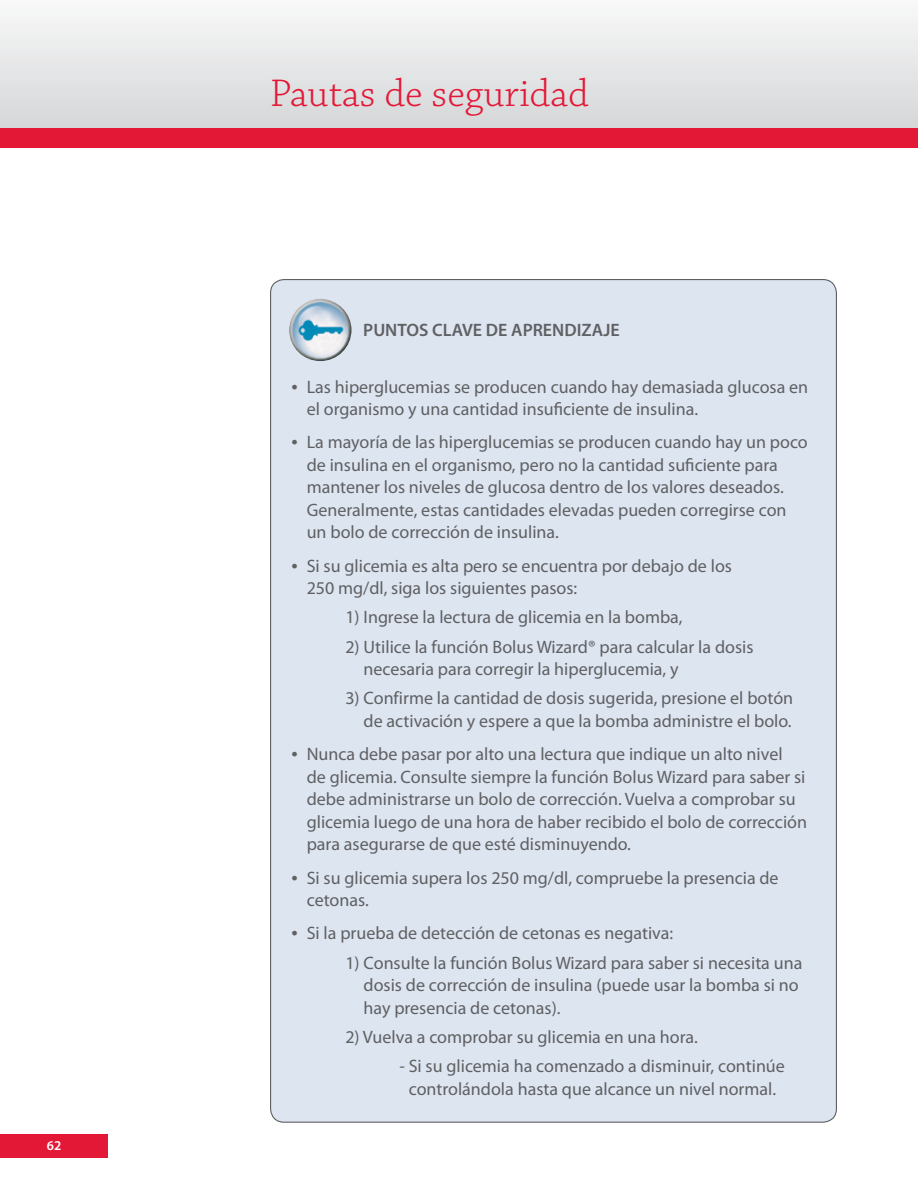
<style>
.page{position:relative;width:918px;height:1188px;background:#fff}
.page>*{position:absolute;margin:0;border:0;box-sizing:border-box;transform-origin:0 0}
.t1{font:300 40.5px "Chaparral Pro";color:#e31837}
.t2{font:18px/22.5px "Myriad Pro";color:#5f6062}
.t3{font:600 18px "Myriad Pro";color:#5f6062}
.t4{font:600 13.5px "Myriad Pro";color:#fff}
.s1{font-size:22.5px}
</style>
<div class="page">
<div style="left:0;top:1134px;width:108px;height:24px;background:#e31837"></div>
<div style="left:271px;top:280px;width:565px;height:842px;background:#dde5f1;border-radius:14px"></div>
<img style="left:289px;top:299px;width:62px;height:62px;border-radius:31px">
<svg style="left:0;top:14px;width:918px;height:114px"></svg>
<div style="left:0;top:128px;width:918px;height:20px;background:#e31837"></div>
<p class="t4" style="left:47px;top:1137px;width:16px">62</p>
<h1 class="t1" style="left:270px;top:72px;width:320px">Pautas de seguridad</h1>
<p class="t3" style="left:363px;top:319px;width:258px">PUNTOS CLAVE DE APRENDIZAJE</p>
<p class="t2" style="left:307px;top:375px;width:503px;text-indent:-15px"><span class="s1">•</span> Las hiperglucemias se producen cuando hay demasiada glucosa en el organismo y una cantidad insuficiente de insulina.</p>
<p class="t2" style="left:307px;top:431px;width:503px;text-indent:-15px"><span class="s1">•</span> La mayoría de las hiperglucemias se producen cuando hay un poco de insulina en el organismo, pero no la cantidad suficiente para mantener los niveles de glucosa dentro de los valores deseados.<br>Generalmente, estas cantidades elevadas pueden corregirse con un bolo de corrección de insulina.</p>
<p class="t2" style="left:307px;top:554px;width:427px;text-indent:-15px"><span class="s1">•</span> Si su glicemia es alta pero se encuentra por debajo de los<br>250 mg/dl, siga los siguientes pasos:</p>
<p class="t2" style="left:345px;top:606px;width:339px">1) Ingrese la lectura de glicemia en la bomba,</p>
<p class="t2" style="left:364px;top:635px;width:391px;text-indent:-18px">2) Utilice la función Bolus Wizard® para calcular la dosis necesaria para corregir la hiperglucemia, y</p>
<p class="t2" style="left:345px;top:687px;width:449px;text-align:right">3) Confirme la cantidad de dosis sugerida, presione el botón de activación y espere a que la bomba administre el bolo.</p>
<p class="t2" style="left:307px;top:743px;width:502px;text-indent:-15px"><span class="s1">•</span> Nunca debe pasar por alto una lectura que indique un alto nivel<br>de glicemia. Consulte siempre la función Bolus Wizard para saber si debe administrarse un bolo de corrección. Vuelva a comprobar su glicemia luego de una hora de haber recibido el bolo de corrección para asegurarse de que esté disminuyendo.</p>
<p class="t2" style="left:307px;top:866px;width:473px;text-indent:-15px"><span class="s1">•</span> Si su glicemia supera los 250 mg/dl, compruebe la presencia de cetonas.</p>
<p class="t2" style="left:291px;top:922px;width:383px"><span class="s1">•</span> Si la prueba de detección de cetonas es negativa:</p>
<p class="t2" style="left:364px;top:951px;width:440px;text-indent:-18px">1) Consulte la función Bolus Wizard para saber si necesita una dosis de corrección de insulina (puede usar la bomba si no hay presencia de cetonas).</p>
<p class="t2" style="left:345px;top:1025px;width:353px">2) Vuelva a comprobar su glicemia en una hora.</p>
<p class="t2" style="left:399px;top:1055px;width:387px;text-align:center">- Si su glicemia ha comenzado a disminuir, continúe controlándola hasta que alcance un nivel normal.</p>
</div>
